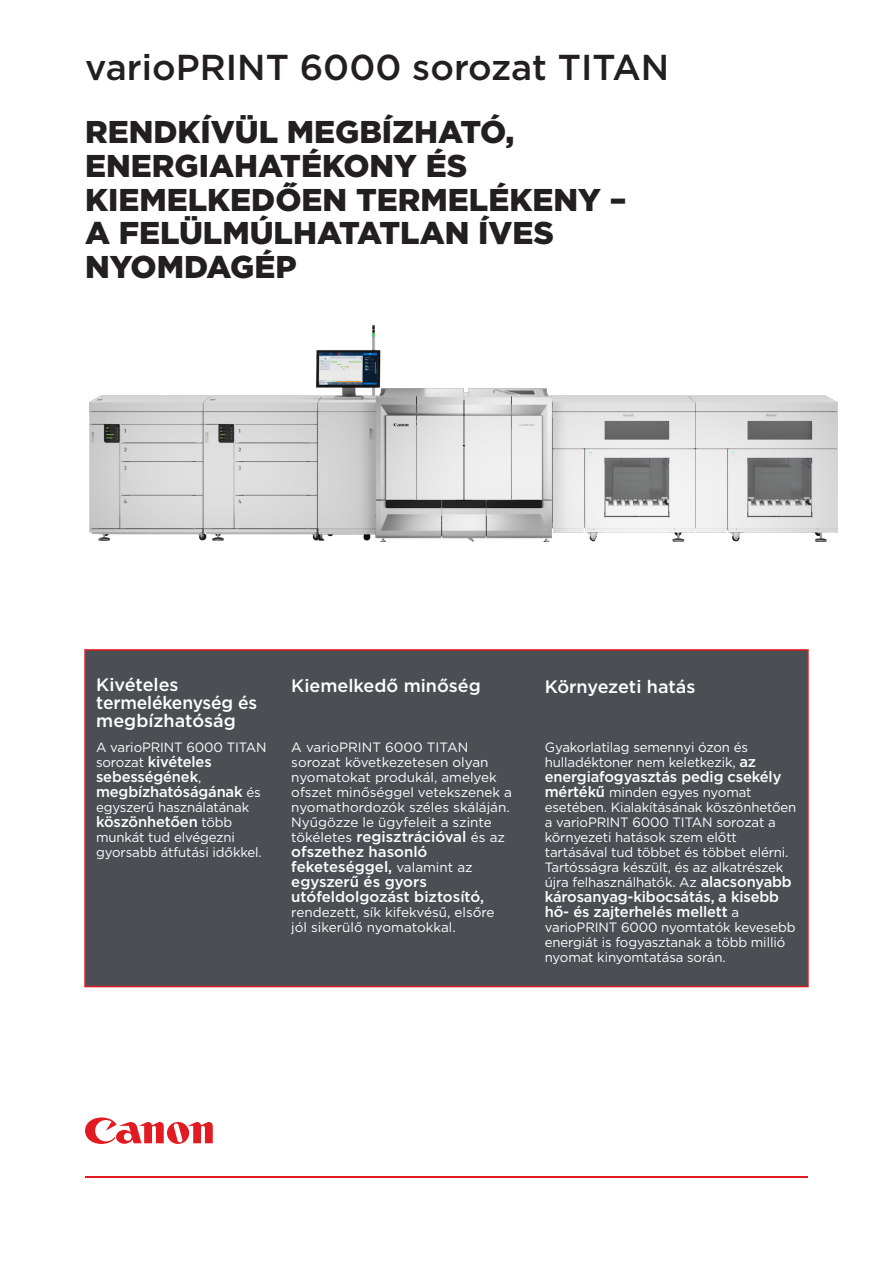
<style>
.page{position:relative;width:893px;height:1263px;background:#fff}
.page>*{position:absolute;margin:0;border:0;box-sizing:border-box;transform-origin:0 0}
.t1{font:500 36px "Gotham";color:#231f20}
.COVER_HEADER_LARGE{font:900 31.5px/33.8px "Gotham";color:#231f20}
.t2{font:500 18px/18px "Gotham";color:#fff}
.t3{font:500 15px/15px "Gotham";letter-spacing:-.01em;color:#fff}
.t4{font:13.5px/15px "Gotham";letter-spacing:-.01em;color:#fff}
.s1{font-weight:400;font-size:13.5px}
.s2{font-weight:500;font-size:15px}
</style>
<div class="page">
<svg style="left:85px;top:1117px;width:128px;height:27px"></svg>
<hr style="left:85px;top:1176px;width:723px;height:2px;background:#e21a21">
<div style="left:84px;top:649px;width:725px;height:338px;background:#4b4f54;border:2px solid #e21a21"></div>
<img style="left:89px;top:325px;width:749px;height:216px">
<p class="t1" style="left:85px;top:43px;width:586px">varioPRINT 6000 sorozat TITAN</p>
<p class="COVER_HEADER_LARGE" style="left:85px;top:115px;width:543px">RENDKÍVÜL MEGBÍZHATÓ,<br>ENERGIAHATÉKONY ÉS<br>KIEMELKEDŐEN TERMELÉKENY –<br>A FELÜLMÚLHATATLAN ÍVES<br>NYOMDAGÉP</p>
<p class="t2" style="left:96px;top:675px;width:162px">Kivételes termelékenység és megbízhatóság</p>
<p class="t4" style="left:96px;top:739px;width:172px">A varioPRINT 6000 TITAN</p>
<p class="t3" style="left:96px;top:754px;width:166px"><span class="s1">sorozat</span> kivételes sebességének<span class="s1">, </span>megbízhatóságának <span class="s1">és</span></p>
<p class="t4" style="left:96px;top:799px;width:155px">egyszerű használatának</p>
<p class="t3" style="left:96px;top:814px;width:138px">köszönhetően <span class="s1">több</span></p>
<p class="t4" style="left:96px;top:829px;width:167px">munkát tud elvégezni gyorsabb átfutási időkkel.</p>
<p class="t2" style="left:291px;top:676px;width:191px">Kiemelkedő minőség</p>
<p class="t4" style="left:291px;top:739px;width:222px">A varioPRINT 6000 TITAN sorozat következetesen olyan nyomatokat produkál, amelyek ofszet minőséggel vetekszenek a nyomathordozók széles skáláján.<br>Nyűgözze le ügyfeleit a szinte</p>
<p class="t3" style="left:291px;top:829px;width:215px"><span class="s1">tökéletes</span> regisztrációval <span class="s1">és az </span>ofszethez hasonló feketeséggel, <span class="s1">valamint az </span>egyszerű és gyors utófeldolgozást biztosító,</p>
<p class="t4" style="left:291px;top:904px;width:205px">rendezett, sík kifekvésű, elsőre jól sikerülő nyomatokkal.</p>
<p class="t2" style="left:545px;top:677px;width:152px">Környezeti hatás</p>
<p class="t4" style="left:545px;top:739px;width:213px">Gyakorlatilag semennyi ózon és hulladéktoner nem keletkezik, <span class="s2">az</span></p>
<p class="t3" style="left:545px;top:769px;width:238px">energiafogyasztás pedig csekély</p>
<p class="t4" style="left:545px;top:784px;width:253px"><span class="s2">mértékű</span> minden egyes nyomat esetében. Kialakításának köszönhetően a varioPRINT 6000 TITAN sorozat a környezeti hatások szem előtt tartásával tud többet és többet elérni.<br>Tartósságra készült, és az alkatrészek újra felhasználhatók. Az <span class="s2">alacsonyabb</span></p>
<p class="t3" style="left:545px;top:889px;width:236px">károsanyag-kibocsátás, a kisebb hő- és zajterhelés mellett <span class="s1">a</span></p>
<p class="t4" style="left:545px;top:919px;width:252px">varioPRINT 6000 nyomtatók kevesebb energiát is fogyasztanak a több millió nyomat kinyomtatása során.</p>
</div>
